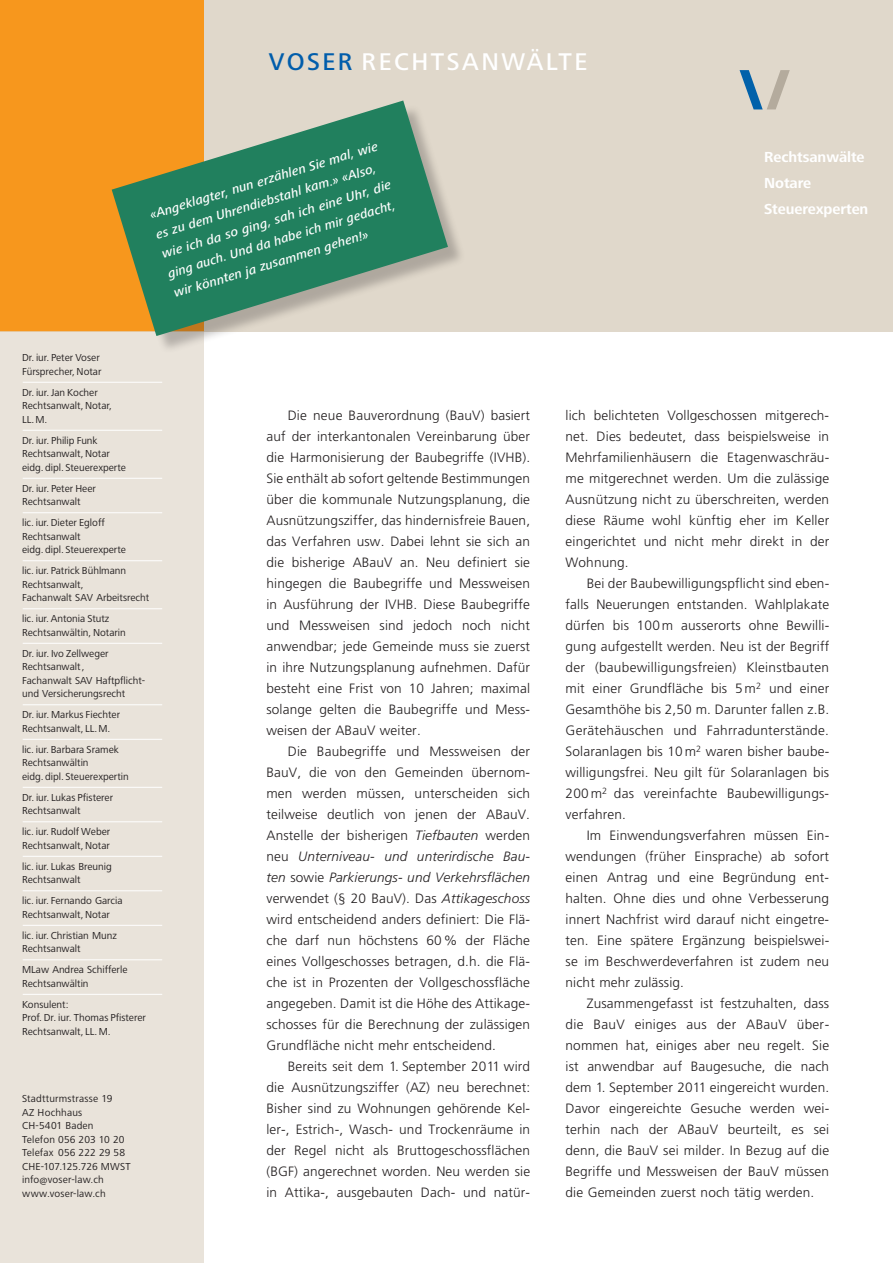
<style>
.page{position:relative;width:893px;height:1263px;background:#fff}
.page>*{position:absolute;margin:0;border:0;box-sizing:border-box;transform-origin:0 0}
.t1{font:500 25.05px "Frutiger Next LT";letter-spacing:.1em;color:#fff}
.t2{font:700 15.15px/26px "Frutiger Next LT";letter-spacing:-.005em;color:#fff}
.t3{font:300 13.5px/21px "Frutiger";letter-spacing:.01em;color:#231f20;text-align:justify}
.t4{font:italic 500 13.2px/20.4px "Frutiger Next LT";color:#fff}
.t5{font:10.5px/13.5px "Frutiger Next LT";color:#231f20}
.s1{color:#015dab}
.s2{font-style:italic}
</style>
<div class="page">
<div style="left:0;top:0;width:893px;height:332px;background:#f7971d"></div>
<div style="left:204px;top:0;width:689px;height:332px;background:#e0d8cb"></div>
<div style="left:0;top:332px;width:204px;height:931px;background:#e9e3da"></div>
<hr style="left:23px;top:382px;width:139px;height:1px;background:#fff">
<hr style="left:23px;top:430px;width:139px;height:1px;background:#fff">
<hr style="left:23px;top:478px;width:139px;height:1px;background:#fff">
<hr style="left:23px;top:512px;width:139px;height:1px;background:#fff">
<hr style="left:23px;top:560px;width:139px;height:1px;background:#fff">
<hr style="left:23px;top:608px;width:139px;height:1px;background:#fff">
<hr style="left:23px;top:643px;width:139px;height:1px;background:#fff">
<hr style="left:23px;top:704px;width:139px;height:1px;background:#fff">
<hr style="left:23px;top:739px;width:139px;height:1px;background:#fff">
<hr style="left:23px;top:787px;width:139px;height:1px;background:#fff">
<hr style="left:23px;top:821px;width:139px;height:1px;background:#fff">
<hr style="left:23px;top:856px;width:139px;height:1px;background:#fff">
<hr style="left:23px;top:890px;width:139px;height:1px;background:#fff">
<hr style="left:23px;top:925px;width:139px;height:1px;background:#fff">
<hr style="left:23px;top:959px;width:139px;height:1px;background:#fff">
<hr style="left:23px;top:994px;width:139px;height:1px;background:#fff">
<div style="left:115px;top:104px;width:351px;height:250px;background:#231f20;opacity:.26"></div>
<svg style="left:112px;top:100px;width:336px;height:236px;fill:#21805e"></svg>
<svg style="left:740px;top:70px;width:50px;height:39px"></svg>
<h1 class="t1" style="left:269px;top:48px;width:320px"><span class="s1">VOSER</span> RECHTSANWÄLTE</h1>
<p class="t4" style="left:147px;top:205px;width:240px;rotate:-17deg">«Angeklagter, nun erzählen Sie mal, wie es zu dem Uhrendiebstahl kam.» «Also, wie ich da so ging, sah ich eine Uhr, die ging auch. Und da habe ich mir gedacht, wir könnten ja zusammen gehen!»</p>
<p class="t2" style="left:764px;top:144px;width:106px">Rechtsanwälte<br>Notare<br>Steuerexperten</p>
<p class="t5" style="left:22px;top:351px;width:81px">Dr. iur. Peter Voser<br>Fürsprecher,Notar</p>
<p class="t5" style="left:22px;top:385px;width:92px">Dr. iur.Jan Kocher<br>Rechtsanwalt,Notar,<br>LL.M.</p>
<p class="t5" style="left:22px;top:433px;width:105px">Dr. iur. Philip Funk<br>Rechtsanwalt,Notar eidg. dipl. Steuerexperte</p>
<p class="t5" style="left:22px;top:481px;width:75px">Dr. iur. Peter Heer<br>Rechtsanwalt</p>
<p class="t5" style="left:22px;top:516px;width:105px">lic. iur.Dieter Egloff<br>Rechtsanwalt<br>eidg. dipl. Steuerexperte</p>
<p class="t5" style="left:22px;top:564px;width:129px">lic. iur. Patrick Bühlmann<br>Rechtsanwalt,<br>Fachanwalt SAV Arbeitsrecht</p>
<p class="t5" style="left:22px;top:612px;width:105px">lic. iur.Antonia Stutz<br>Rechtsanwältin,Notarin</p>
<p class="t5" style="left:22px;top:646px;width:125px">Dr. iur. Ivo Zellweger<br>Rechtsanwalt,<br>Fachanwalt SAV Haftpflicht&shy;und Versicherungsrecht</p>
<p class="t5" style="left:22px;top:708px;width:100px">Dr. iur. Markus Fiechter<br>Rechtsanwalt, LL.M.</p>
<p class="t5" style="left:22px;top:742px;width:108px">lic. iur. Barbara Sramek<br>Rechtsanwältin<br>eidg. dipl. Steuerexpertin</p>
<p class="t5" style="left:22px;top:790px;width:93px">Dr. iur. Lukas Pfisterer<br>Rechtsanwalt</p>
<p class="t5" style="left:22px;top:825px;width:90px">lic. iur. Rudolf Weber<br>Rechtsanwalt,Notar</p>
<p class="t5" style="left:22px;top:859px;width:91px">lic. iur. Lukas Breunig<br>Rechtsanwalt</p>
<p class="t5" style="left:22px;top:894px;width:102px">lic. iur. Fernando Garcia<br>Rechtsanwalt,Notar</p>
<p class="t5" style="left:22px;top:928px;width:96px">lic. iur. Christian Munz<br>Rechtsanwalt</p>
<p class="t5" style="left:22px;top:963px;width:107px">MLaw Andrea Schifferle<br>Rechtsanwältin</p>
<p class="t5" style="left:22px;top:997px;width:125px">Konsulent:<br>Prof. Dr. iur. Thomas Pfisterer<br>Rechtsanwalt, LL.M.</p>
<p class="t5" style="left:22px;top:1092px;width:110px">Stadtturmstrasse 19<br>AZ Hochhaus<br>CH-5401 Baden<br>Telefon 056 203 10 20<br>Telefax 056 222 29 58<br>CHE-107.125.726 MWST info@voser-law.ch www.voser-law.ch</p>
<p class="t3" style="left:266px;top:405px;width:265px;text-indent:21px">Die neue Bauverordnung (BauV) basiert auf der interkantonalen Vereinbarung über die Harmonisierung der Baubegriffe (IVHB).<br>Sie enthält ab sofort geltende Bestimmungen über die kommunale Nutzungsplanung, die Ausnützungsziffer, das hindernisfreie Bauen, das Verfahren usw. Dabei lehnt sie sich an die bisherige ABauV an. Neu definiert sie hingegen die Baubegriffe und Messweisen in Ausführung der IVHB. Diese Baubegriffe und Messweisen sind jedoch noch nicht anwendbar; jede Gemeinde muss sie zuerst in ihre Nutzungsplanung aufnehmen. Dafür besteht eine Frist von 10 Jahren; maximal solange gelten die Baubegriffe und Mess&shy;weisen der ABauV weiter.</p>
<p class="t3" style="left:266px;top:741px;width:265px;text-indent:21px">Die Baubegriffe und Messweisen der BauV, die von den Gemeinden übernom&shy;men werden müssen, unterscheiden sich teilweise deutlich von jenen der ABauV.<br>Anstelle der bisherigen <span class="s2">Tiefbauten</span> werden neu <span class="s2">Unterniveau- und unterirdische Bau&shy;ten</span> sowie <span class="s2">Parkierungs- und Verkehrsflächen </span>verwendet (§ 20 BauV). Das <span class="s2">Attikageschoss </span>wird entscheidend anders definiert: Die Flä&shy;che darf nun höchstens 60% der Fläche eines Vollgeschosses betragen, d.h. die Flä&shy;che ist in Prozenten der Vollgeschossfläche angegeben. Damit ist die Höhe des Attikage&shy;schosses für die Berechnung der zulässigen Grundfläche nicht mehr entscheidend.</p>
<p class="t3" style="left:266px;top:1056px;width:265px;text-indent:21px">Bereits seit dem 1. September 2011 wird die Ausnützungsziffer (AZ) neu berechnet:<br>Bisher sind zu Wohnungen gehörende Kel&shy;ler-, Estrich-, Wasch- und Trockenräume in der Regel nicht als Bruttogeschossflächen (BGF) angerechnet worden. Neu werden sie in Attika-, ausgebauten Dach- und natür-</p>
<p class="t3" style="left:566px;top:405px;width:265px">lich belichteten Vollgeschossen mitgerech&shy;net. Dies bedeutet, dass beispielsweise in Mehrfamilienhäusern die Etagenwaschräu&shy;me mitgerechnet werden. Um die zulässige Ausnützung nicht zu überschreiten, werden diese Räume wohl künftig eher im Keller eingerichtet und nicht mehr direkt in der Wohnung.</p>
<p class="t3" style="left:566px;top:573px;width:265px;text-indent:21px">Bei der Baubewilligungspflicht sind eben&shy;falls Neuerungen entstanden. Wahlplakate dürfen bis 100 m ausserorts ohne Bewilli&shy;gung aufgestellt werden. Neu ist der Begriff der (baubewilligungsfreien) Kleinstbauten mit einer Grundfläche bis 5 m<sup>2</sup> und einer Gesamthöhe bis 2,50 m. Darunter fallen z.B.<br>Gerätehäuschen und Fahrradunterstände.<br>Solaranlagen bis 10 m<sup>2</sup> waren bisher baube&shy;willigungsfrei. Neu gilt für Solaranlagen bis 200 m<sup>2</sup> das vereinfachte Baubewilligungs&shy;verfahren.</p>
<p class="t3" style="left:566px;top:825px;width:265px;text-indent:21px">Im Einwendungsverfahren müssen Ein&shy;wendungen (früher Einsprache) ab sofort einen Antrag und eine Begründung ent&shy;halten. Ohne dies und ohne Verbesserung innert Nachfrist wird darauf nicht eingetre&shy;ten. Eine spätere Ergänzung beispielswei&shy;se im Beschwerdeverfahren ist zudem neu nicht mehr zulässig.</p>
<p class="t3" style="left:566px;top:993px;width:265px;text-indent:21px">Zusammengefasst ist festzuhalten, dass die BauV einiges aus der ABauV über&shy;nommen hat, einiges aber neu regelt. Sie ist anwendbar auf Baugesuche, die nach dem 1. September 2011 eingereicht wurden.<br>Davor eingereichte Gesuche werden wei&shy;terhin nach der ABauV beurteilt, es sei denn, die BauV sei milder. In Bezug auf die Begriffe und Messweisen der BauV müssen die Gemeinden zuerst noch tätig werden.</p>
</div>
